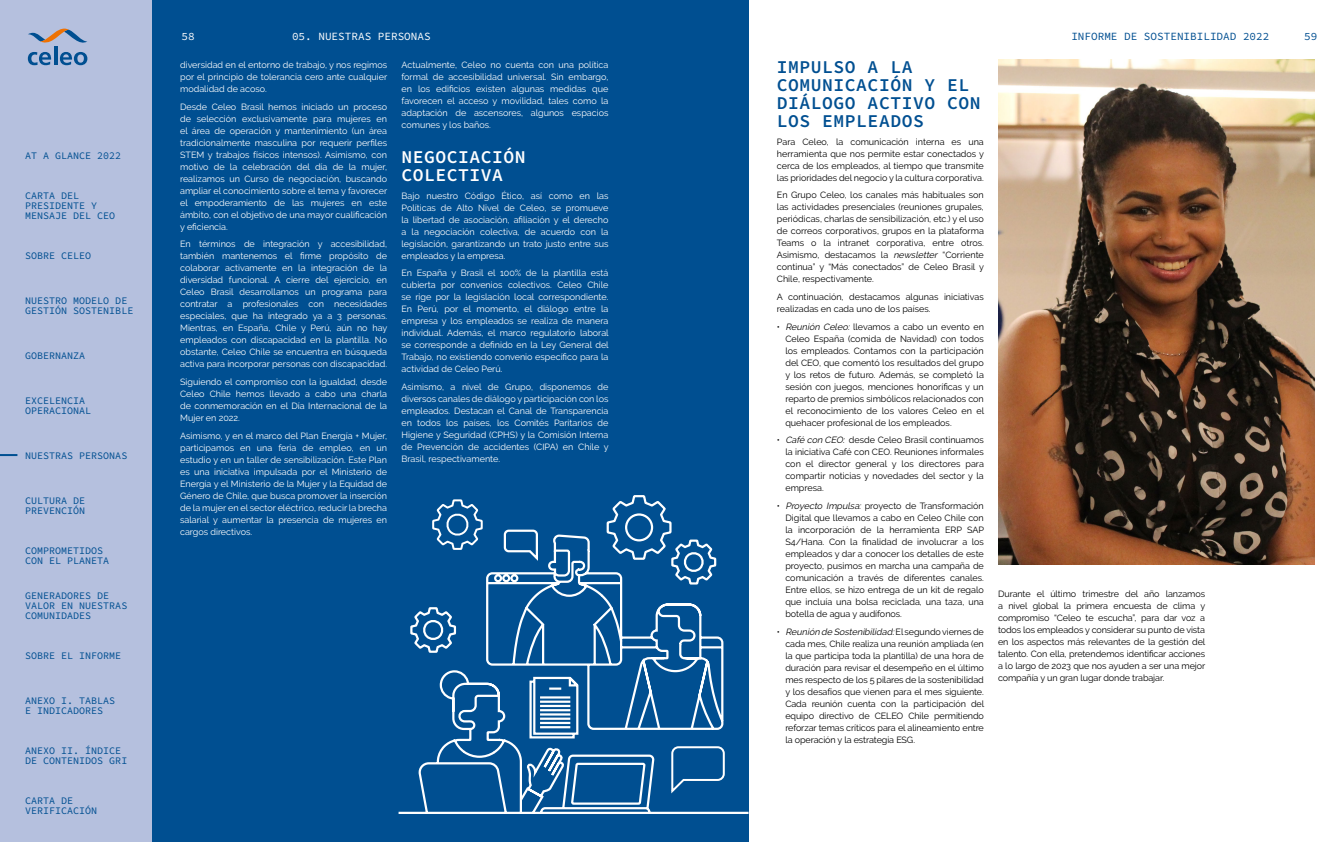
<style>
.page{position:relative;width:1344px;height:842px;background:#fff}
.page>*{position:absolute;margin:0;border:0;box-sizing:border-box;transform-origin:0 0}
.t1{font:600 18px/18px "Source Code Pro";letter-spacing:.03em;color:#004f91}
.t2{font:600 18px/18px "Source Code Pro";letter-spacing:.03em;color:#fff}
.t3{font:11px "Source Code Pro";color:#004f91}
.t4{font:11px "Source Code Pro";color:#fff}
.t5{font:10px/10px "Source Code Pro";color:#004f91}
.t6{font:9px/12px "Raleway";color:#fff;text-align:justify}
.t7{font:9px/12px "Raleway";color:#000;text-align:justify}
.s1{font-style:italic}
</style>
<div class="page">
<div style="left:143px;top:0;width:605px;height:842px;background:#004f91"></div>
<div style="left:0;top:0;width:151px;height:842px;background:#b5c0de"></div>
<svg style="left:28px;top:52px;width:23px;height:13px"></svg>
<hr style="left:54px;top:46px;width:3px;height:19px;background:#004f91">
<svg style="left:60px;top:52px;width:27px;height:13px"></svg>
<svg style="left:28px;top:29px;width:59px;height:14px"></svg>
<img style="left:998px;top:60px;width:316px;height:504px">
<svg style="left:398px;top:494px;width:351px;height:323px"></svg>
<svg style="left:431px;top:498px;width:53px;height:53px"></svg>
<svg style="left:0;top:454px;width:17px;height:2px"></svg>
<p class="t5" style="left:25px;top:151px;width:97px">AT A GLANCE 2022</p>
<p class="t5" style="left:25px;top:191px;width:91px">CARTA DEL<br>PRESIDENTE Y<br>MENSAJE DEL CEO</p>
<p class="t5" style="left:25px;top:251px;width:67px">SOBRE CELEO</p>
<p class="t5" style="left:25px;top:296px;width:110px">NUESTRO MODELO DE<br>GESTIÓN SOSTENIBLE</p>
<p class="t5" style="left:25px;top:351px;width:61px">GOBERNANZA</p>
<p class="t5" style="left:25px;top:396px;width:67px">EXCELENCIA<br>OPERACIONAL</p>
<p class="t5" style="left:25px;top:451px;width:104px">NUESTRAS PERSONAS</p>
<p class="t5" style="left:25px;top:496px;width:61px">CULTURA DE<br>PREVENCIÓN</p>
<p class="t5" style="left:25px;top:546px;width:85px">COMPROMETIDOS<br>CON EL PLANETA</p>
<p class="t5" style="left:25px;top:591px;width:104px">GENERADORES DE<br>VALOR EN NUESTRAS<br>COMUNIDADES</p>
<p class="t5" style="left:25px;top:651px;width:97px">SOBRE EL INFORME</p>
<p class="t5" style="left:25px;top:696px;width:91px">ANEXO I. TABLAS<br>E INDICADORES</p>
<p class="t5" style="left:25px;top:746px;width:104px">ANEXO II. ÍNDICE<br>DE CONTENIDOS GRI</p>
<p class="t5" style="left:25px;top:796px;width:73px">CARTA DE<br>VERIFICACIÓN</p>
<p class="t4" style="left:181px;top:28px;width:15px">58</p>
<p class="t3" style="left:1071px;top:28px;width:199px">INFORME DE SOSTENIBILIDAD 2022</p>
<p class="t3" style="left:1304px;top:28px;width:15px">59</p>
<p class="t4" style="left:292px;top:28px;width:140px">05. NUESTRAS PERSONAS</p>
<p class="t6" style="left:401px;top:59px;width:208px">Actualmente, Celeo no cuenta con una política formal de accesibilidad universal. Sin embargo, en los edificios existen algunas medidas que favorecen el acceso y movilidad, tales como la adaptación de ascensores, algunos espacios comunes y los baños.</p>
<h1 class="t2" style="left:401px;top:149px;width:126px">NEGOCIACIÓN<br>COLECTIVA</h1>
<p class="t6" style="left:401px;top:189px;width:208px">Bajo nuestro Código Ético, así como en las Políticas de Alto Nivel de Celeo, se promueve la libertad de asociación, afiliación y el derecho a la negociación colectiva, de acuerdo con la legislación, garantizando un trato justo entre sus empleados y la empresa.</p>
<p class="t6" style="left:401px;top:267px;width:209px">En España y Brasil el 100% de la plantilla está cubierta por convenios colectivos. Celeo Chile se rige por la legislación local correspondiente.<br>En Perú, por el momento, el diálogo entre la empresa y los empleados se realiza de manera individual. Además, el marco regulatorio laboral se corresponde a definido en la Ley General del Trabajo, no existiendo convenio específico para la actividad de Celeo Perú.</p>
<p class="t6" style="left:401px;top:381px;width:209px">Asimismo, a nivel de Grupo, disponemos de diversos canales de diálogo y participación con los empleados. Destacan el Canal de Transparencia en todos los países, los Comités Paritarios de Higiene y Seguridad (CPHS) y la Comisión Interna de Prevención de accidentes (CIPA) en Chile y Brasil, respectivamente.</p>
<h1 class="t1" style="left:777px;top:59px;width:205px">IMPULSO A LA<br>COMUNICACIÓN Y EL<br>DIÁLOGO ACTIVO CON<br>LOS EMPLEADOS</h1>
<p class="t7" style="left:777px;top:136px;width:209px">Para Celeo, la comunicación interna es una herramienta que nos permite estar conectados y cerca de los empleados, al tiempo que transmite las prioridades del negocio y la cultura corporativa.</p>
<p class="t7" style="left:777px;top:189px;width:209px">En Grupo Celeo, los canales más habituales son las actividades presenciales (reuniones grupales, periódicas, charlas de sensibilización, etc.) y el uso de correos corporativos, grupos en la plataforma Teams o la intranet corporativa, entre otros.<br>Asimismo, destacamos la <span class="s1">newsletter</span> “Corriente continua” y “Más conectados” de Celeo Brasil y Chile, respectivamente.</p>
<p class="t7" style="left:777px;top:291px;width:208px">A continuación, destacamos algunas iniciativas realizadas en cada uno de los países.</p>
<p class="t7" style="left:785px;top:321px;width:200px;text-indent:-9px">• <span class="s1">Reunión Celeo:</span> llevamos a cabo un evento en Celeo España (comida de Navidad) con todos los empleados. Contamos con la participación del CEO, que comentó los resultados del grupo y los retos de futuro. Además, se completó la sesión con juegos, menciones honoríficas y un reparto de premios simbólicos relacionados con el reconocimiento de los valores Celeo en el quehacer profesional de los empleados.</p>
<p class="t7" style="left:785px;top:434px;width:200px;text-indent:-9px">• <span class="s1">Café con CEO:</span> desde Celeo Brasil continuamos la iniciativa Café con CEO. Reuniones informales con el director general y los directores para compartir noticias y novedades del sector y la empresa.</p>
<p class="t7" style="left:785px;top:500px;width:200px;text-indent:-9px">• <span class="s1">Proyecto Impulsa:</span> proyecto de Transformación Digital que llevamos a cabo en Celeo Chile con la incorporación de la herramienta ERP SAP S4/Hana. Con la finalidad de involucrar a los empleados y dar a conocer los detalles de este proyecto, pusimos en marcha una campaña de comunicación a través de diferentes canales.<br>Entre ellos, se hizo entrega de un kit de regalo que incluía una bolsa reciclada, una taza, una botella de agua y audífonos.</p>
<p class="t7" style="left:785px;top:626px;width:200px;text-indent:-9px">• <span class="s1">Reunión de Sostenibilidad:</span>E l s e g u n d o v i e r n e s d e cada mes, Chile realiza una reunión ampliada (en la que participa toda la plantilla) de una hora de duración para revisar el desempeño en el último mes respecto de los 5 pilares de la sostenibilidad y los desafíos que vienen para el mes siguiente.<br>Cada reunión cuenta con la participación del equipo directivo de CELEO Chile permitiendo reforzar temas críticos para el alineamiento entre la operación y la estrategia ESG.</p>
<p class="t6" style="left:180px;top:59px;width:209px">diversidad en el entorno de trabajo, y nos regimos por el principio de tolerancia cero ante cualquier modalidad de acoso.</p>
<p class="t6" style="left:180px;top:100px;width:209px">Desde Celeo Brasil hemos iniciado un proceso de selección exclusivamente para mujeres en el área de operación y mantenimiento (un área tradicionalmente masculina por requerir perfiles STEM y trabajos físicos intensos). Asimismo, con motivo de la celebración del día de la mujer, realizamos un Curso de negociación, buscando ampliar el conocimiento sobre el tema y favorecer el empoderamiento de las mujeres en este ámbito, con el objetivo de una mayor cualificación y eficiencia.</p>
<p class="t6" style="left:180px;top:238px;width:209px">En términos de integración y accesibilidad, también mantenemos el firme propósito de colaborar activamente en la integración de la diversidad funcional. A cierre del ejercicio, en Celeo Brasil desarrollamos un programa para contratar a profesionales con necesidades especiales, que ha integrado ya a 3 personas.<br>Mientras, en España, Chile y Perú, aún no hay empleados con discapacidad en la plantilla. No obstante, Celeo Chile se encuentra en búsqueda activa para incorporar personas con discapacidad.</p>
<p class="t6" style="left:180px;top:376px;width:208px">Siguiendo el compromiso con la igualdad, desde Celeo Chile hemos llevado a cabo una charla de conmemoración en el Día Internacional de la Mujer en 2022.</p>
<p class="t6" style="left:180px;top:429px;width:208px">Asimismo, y en el marco del Plan Energía + Mujer, participamos en una feria de empleo, en un estudio y en un taller de sensibilización. Este Plan es una iniciativa impulsada por el Ministerio de Energía y el Ministerio de la Mujer y la Equidad de Género de Chile, que busca promover la inserción de la mujer en el sector eléctrico, reducir la brecha salarial y aumentar la presencia de mujeres en cargos directivos.</p>
<p class="t7" style="left:998px;top:588px;width:209px">Durante el último trimestre del año lanzamos a nivel global la primera encuesta de clima y compromiso “Celeo te escucha”, para dar voz a todos los empleados y considerar su punto de vista en los aspectos más relevantes de la gestión del talento. Con ella, pretendemos identificar acciones a lo largo de 2023 que nos ayuden a ser una mejor compañía y un gran lugar donde trabajar.</p>
</div>
